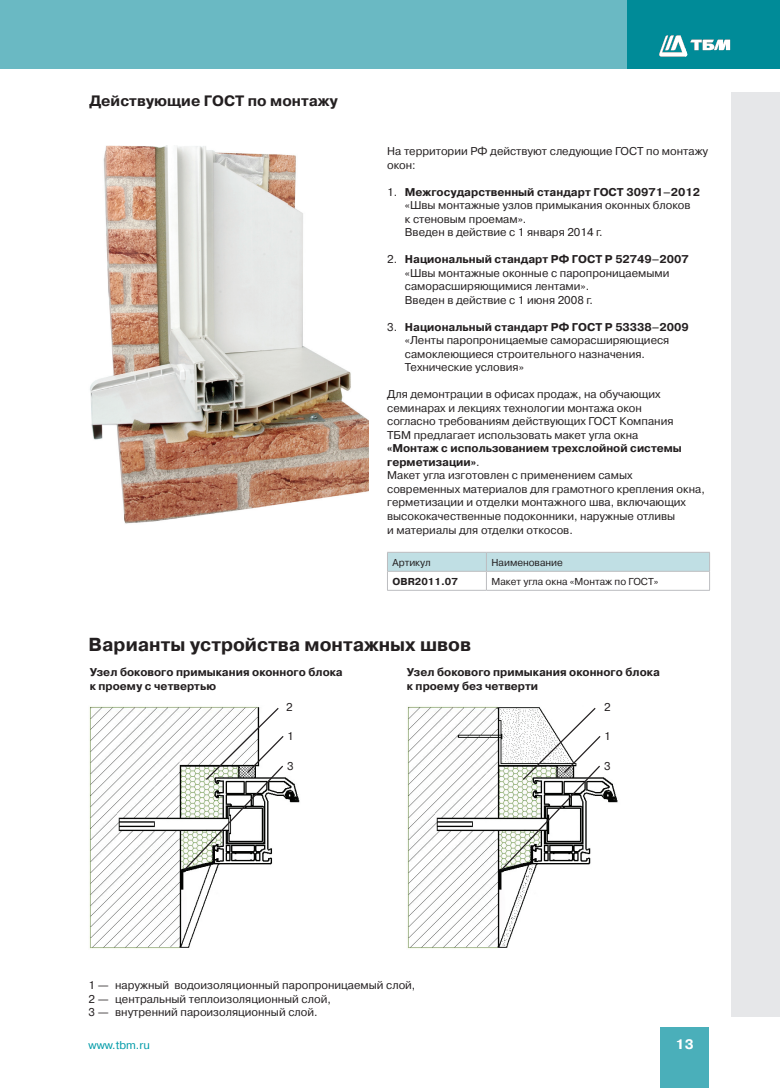
<style>
.page{position:relative;width:780px;height:1088px;background:#fff}
.page>*{position:absolute;margin:0;border:0;box-sizing:border-box;transform-origin:0 0}
.t1{font:700 18.75px "Pragmatica C";color:#231f20}
.t2{font:700 15px "Pragmatica C";color:#231f20}
.t3{font:700 13.75px "Pragmatica C";color:#fff}
.t4{font:11.25px/13.5px "Pragmatica C";color:#231f20}
.t5{font:700 11.25px/13.5px "Pragmatica C";color:#231f20}
.t6{font:11.25px "Pragmatica C";color:#009ba8}
.t7{font:10px "Pragmatica C";color:#231f20}
.t8{font:700 10px "Pragmatica C";color:#231f20}
.s1{font-weight:700}
</style>
<div class="page">
<div style="left:731px;top:92px;width:49px;height:925px;background:#e6e7e9"></div>
<div style="left:660px;top:1028px;width:49px;height:60px;background:#4aafba"></div>
<div style="left:0;top:0;width:18px;height:69px;background:#6ab9c3"></div>
<div style="left:18px;top:0;width:619px;height:69px;background:#6ab9c3"></div>
<div style="left:627px;top:0;width:153px;height:69px;background:#008b98"></div>
<svg style="left:659px;top:35px;width:71px;height:22px"></svg>
<svg style="left:387px;top:552px;width:323px;height:38px"></svg>
<hr style="left:387px;top:590px;width:99px;height:1px;background:#bcbdc0">
<hr style="left:486px;top:590px;width:223px;height:1px;background:#bcbdc0">
<img style="left:90px;top:145px;width:279px;height:379px">
<img style="left:407px;top:706px;width:211px;height:243px">
<img style="left:89px;top:706px;width:211px;height:243px">
<svg style="left:183px;top:706px;width:102px;height:165px"></svg>
<svg style="left:500px;top:706px;width:101px;height:165px"></svg>
<h2 class="t2" style="left:89px;top:92px;width:250px">Äействуþùие ÃОСÒ по монтажу</h2>
<p class="t4" style="left:387px;top:145px;width:322px">На территории РФ действуют следующие ГОСТ по монтажу окон:</p>
<p class="t4" style="left:405px;top:185px;width:297px;text-indent:-18px">1. <span class="s1">Межгосударственный стандарт ÃОСÒ 30971–2012 </span>«Швы монтажные узлов примыкания оконных блоков<br>к стеновым проемам».<br>Введен в действие с 1 января 2014 г.</p>
<p class="t4" style="left:405px;top:253px;width:285px;text-indent:-18px">2. <span class="s1">Национальный стандарт РÔ ÃОСÒ Р 52749–2007 </span>«Швы монтажные оконные с паропроницаемыми саморасширяющимися лентами».<br>Введен в действие с 1 июня 2008 г.</p>
<p class="t4" style="left:405px;top:320px;width:285px;text-indent:-18px">3. <span class="s1">Национальный стандарт РÔ ÃОСÒ Р 53338–2009 </span>«Ëенты паропроницаемые саморасширяющиеся самоклеющиеся строительного назначения.<br>Технические условия»</p>
<p class="t4" style="left:387px;top:388px;width:288px">Для демонтрации в офисах продаж, на обучающих семинарах и лекциях технологии монтажа окон согласно требованиям действующих ГОСТ Компания ТÁМ предлагает использовать макет угла окна</p>
<p class="t4" style="left:387px;top:442px;width:319px"><span class="s1">«Монтаж с использованием трехслойной системы герметизации»</span>.<br>Макет угла изготовлен с применением самых современных материалов для грамотного крепления окна, герметизации и отделки монтажного шва, включающих высококачественные подоконники, наружные отливы<br>и материалы для отделки откосов.</p>
<p class="t7" style="left:392px;top:557px;width:40px">Артикул</p>
<p class="t7" style="left:491px;top:557px;width:73px">Наименование</p>
<p class="t8" style="left:392px;top:576px;width:67px">OBR2011.07</p>
<p class="t7" style="left:491px;top:576px;width:168px">Макет угла окна «Монтаж по ГОСТ»</p>
<h1 class="t1" style="left:89px;top:634px;width:384px">Варианты устройства монтажных øвов</h1>
<p class="t5" style="left:90px;top:666px;width:254px">Узел бокового примыкания оконного блока к проему с четвертьþ</p>
<p class="t5" style="left:407px;top:666px;width:254px">Узел бокового примыкания оконного блока к проему без четверти</p>
<p class="t4" style="left:286px;top:700px;width:8px">2</p>
<p class="t4" style="left:604px;top:700px;width:8px">2</p>
<p class="t4" style="left:287px;top:729px;width:8px">1</p>
<p class="t4" style="left:604px;top:729px;width:8px">1</p>
<p class="t4" style="left:287px;top:759px;width:8px">3</p>
<p class="t4" style="left:604px;top:759px;width:8px">3</p>
<p class="t4" style="left:89px;top:978px;width:328px">1 — наружный водоизоляционный паропроницаемый слой,<br>2 — центральный теплоизоляционный слой,<br>3 — внутренний пароизоляционный слой.</p>
<p class="t6" style="left:89px;top:1039px;width:63px">www.tbm.ru</p>
<p class="t3" style="left:675px;top:1037px;width:19px">13</p>
</div>
